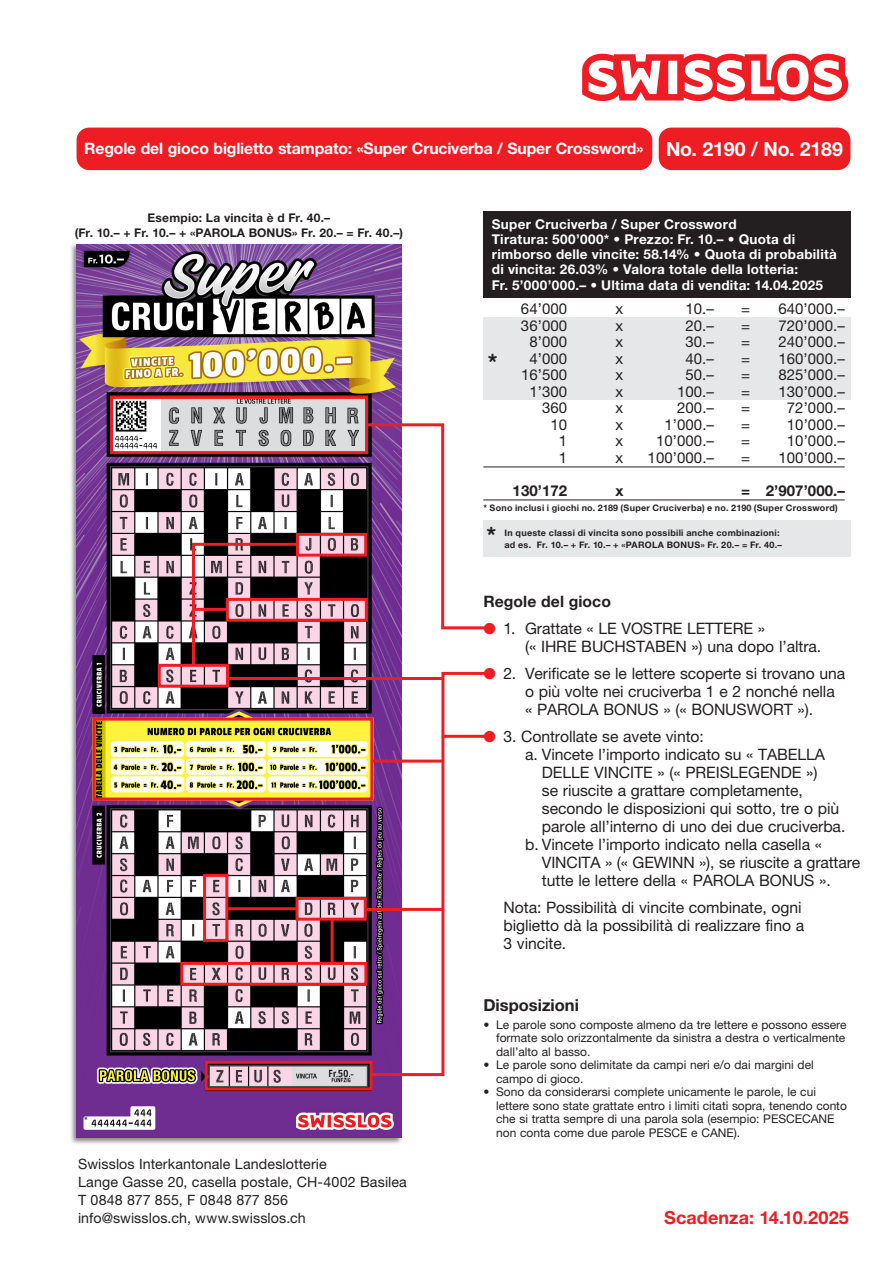
<style>
.page{position:relative;width:893px;height:1263px;background:#fff}
.page>*{position:absolute;margin:0;border:0;box-sizing:border-box;transform-origin:0 0}
.t1{font:700 24px "Helvetica Neue LT Std";color:#231f20}
.t2{font:700 18px "Helvetica Neue LT Std";letter-spacing:.005em;color:#ee1d23}
.t3{font:700 16.5px "Helvetica Neue LT Std";color:#231f20}
.t4{font:15.75px/18px "Helvetica Neue LT Std";letter-spacing:-.005em;color:#231f20}
.t5{font:700 15.75px "Helvetica Neue LT Std";letter-spacing:-.01em;color:#fff}
.t6{font:700 15.75px "Helvetica Neue LT Std";letter-spacing:.005em;color:#231f20}
.t7{font:15px "Helvetica Neue LT Std";letter-spacing:.005em;color:#231f20}
.t8{font:700 15px "Helvetica Neue LT Std";letter-spacing:.005em;color:#231f20}
.t9{font:14.25px/18px "Helvetica Neue LT Std";letter-spacing:.005em;color:#231f20}
.t10{font:700 13.5px/15px "Helvetica Neue LT Std";letter-spacing:.02em;color:#fff}
.t11{font:12px/13.5px "Helvetica Neue LT Std";color:#231f20}
.t12{font:700 12px/15px "Helvetica Neue LT Std";letter-spacing:.01em;color:#231f20;text-align:center}
.t13{font:700 9px/12px "Helvetica Neue LT Std";letter-spacing:.03em;color:#231f20}
.t14{font:700 9px "Helvetica Neue LT Std";letter-spacing:.03em;color:#242021}
.s1{font-size:19.5px}
.s2{color:#ee1d23}
.s3{color:#ee1d25}
</style>
<div class="page">
<div style="left:69px;top:242px;width:334px;height:903px;background:#231f20;opacity:.55"></div>
<img style="left:76px;top:244px;width:325px;height:893px">
<div style="left:483px;top:317px;width:367px;height:82px;background:#e6e7e9"></div>
<hr style="left:483px;top:467px;width:362px;height:1px;background:#231f20">
<hr style="left:483px;top:500px;width:362px;height:1px;background:#231f20">
<div style="left:483px;top:211px;width:367px;height:87px;background:#231f20"></div>
<div style="left:483px;top:520px;width:367px;height:36px;background:#e6e7e9"></div>
<div style="left:110px;top:396px;width:258px;height:58px;border:3px solid #ee1d23"></div>
<div style="left:296px;top:897px;width:71px;height:24px;border:3px solid #ee1d23"></div>
<div style="left:205px;top:1061px;width:167px;height:29px;border:3px solid #ee1d23"></div>
<svg style="left:368px;top:670px;width:125px;height:407px"></svg>
<svg style="left:364px;top:422px;width:129px;height:209px"></svg>
<hr style="left:443px;top:735px;width:48px;height:3px;background:#ee1d23">
<svg style="left:582px;top:54px;width:266px;height:47px"></svg>
<div style="left:93px;top:718px;width:280px;height:82px;border:3px solid #ee1d23"></div>
<div style="left:296px;top:533px;width:71px;height:24px;border:3px solid #ee1d23"></div>
<hr style="left:367px;top:908px;width:76px;height:3px;background:#ee1d23">
<hr style="left:372px;top:760px;width:71px;height:3px;background:#ee1d23">
<div style="left:226px;top:598px;width:142px;height:24px;border:3px solid #ee1d23"></div>
<div style="left:158px;top:664px;width:71px;height:24px;border:3px solid #ee1d23"></div>
<hr style="left:227px;top:677px;width:216px;height:3px;background:#ee1d23">
<svg style="left:190px;top:541px;width:110px;height:127px;background:#846269"></svg>
<hr style="left:193px;top:608px;width:35px;height:3px;background:#ee1d23">
<div style="left:180px;top:962px;width:187px;height:24px;border:3px solid #ee1d23"></div>
<div style="left:203px;top:874px;width:25px;height:68px;border:3px solid #ee1d23"></div>
<hr style="left:227px;top:907px;width:70px;height:3px;background:#ee1d23">
<hr style="left:331px;top:919px;width:3px;height:44px;background:#ee1d23">
<div style="left:77px;top:128px;width:575px;height:42px;background:#ee1d23;border-radius:13px"></div>
<div style="left:659px;top:128px;width:191px;height:42px;background:#ee1d23;border-radius:13px"></div>
<p class="t5" style="left:84px;top:139px;width:760px">Regole del gioco biglietto stampato: «Super Cruciverba / Super Crossword» <span class="s1">No. 2190 / No. 2189</span></p>
<p class="t12" style="left:75px;top:210px;width:330px">Esempio: La vincita è d Fr. 40.–<br>(Fr. 10.– + Fr. 10.– + «PAROLA BONUS» Fr. 20.– = Fr. 40.–)</p>
<p class="t9" style="left:78px;top:1154px;width:330px">Swisslos Interkantonale Landeslotterie<br>Lange Gasse 20, casella postale, CH-4002 Basilea T 0848 877 855, F 0848 877 856<br>info@swisslos.ch, www.swisslos.ch</p>
<p class="t10" style="left:492px;top:216px;width:346px">Super Cruciverba / Super Crossword<br>Tiratura: 500’000* • Prezzo: Fr. 10.– • Quota di rimborso delle vincite: 58.14% • Quota di probabilità di vincita: 26.03% • Valora totale della lotteria:</p>
<p class="t10" style="left:492px;top:277px;width:332px">Fr. 5’000’000.– • Ultima data di vendita: 14.04.2025</p>
<p class="t7" style="left:521px;top:300px;width:48px">64’000</p>
<p class="t7" style="left:615px;top:300px;width:9px">x</p>
<p class="t7" style="left:685px;top:300px;width:30px">10.–</p>
<p class="t7" style="left:741px;top:300px;width:10px">=</p>
<p class="t7" style="left:778px;top:300px;width:68px">640’000.–</p>
<p class="t7" style="left:521px;top:316px;width:48px">36’000</p>
<p class="t7" style="left:615px;top:316px;width:9px">x</p>
<p class="t7" style="left:685px;top:316px;width:30px">20.–</p>
<p class="t7" style="left:741px;top:316px;width:10px">=</p>
<p class="t7" style="left:778px;top:316px;width:68px">720’000.–</p>
<p class="t7" style="left:529px;top:333px;width:39px">8’000</p>
<p class="t7" style="left:616px;top:333px;width:9px">x</p>
<p class="t7" style="left:685px;top:333px;width:30px">30.–</p>
<p class="t7" style="left:741px;top:333px;width:10px">=</p>
<p class="t7" style="left:778px;top:333px;width:68px">240’000.–</p>
<p class="t7" style="left:529px;top:349px;width:39px">4’000</p>
<p class="t7" style="left:616px;top:349px;width:9px">x</p>
<p class="t7" style="left:685px;top:349px;width:30px">40.–</p>
<p class="t7" style="left:741px;top:349px;width:10px">=</p>
<p class="t7" style="left:778px;top:349px;width:68px">160’000.–</p>
<p class="t7" style="left:521px;top:366px;width:48px">16’500</p>
<p class="t7" style="left:616px;top:366px;width:9px">x</p>
<p class="t7" style="left:685px;top:366px;width:30px">50.–</p>
<p class="t7" style="left:741px;top:366px;width:10px">=</p>
<p class="t7" style="left:778px;top:366px;width:68px">825’000.–</p>
<p class="t7" style="left:529px;top:382px;width:39px">1’300</p>
<p class="t7" style="left:616px;top:382px;width:9px">x</p>
<p class="t7" style="left:677px;top:382px;width:38px">100.–</p>
<p class="t7" style="left:741px;top:382px;width:10px">=</p>
<p class="t7" style="left:778px;top:382px;width:68px">130’000.–</p>
<p class="t7" style="left:542px;top:399px;width:27px">360</p>
<p class="t7" style="left:616px;top:399px;width:9px">x</p>
<p class="t7" style="left:677px;top:399px;width:38px">200.–</p>
<p class="t7" style="left:741px;top:399px;width:10px">=</p>
<p class="t7" style="left:787px;top:399px;width:60px">72’000.–</p>
<p class="t7" style="left:550px;top:415px;width:18px">10</p>
<p class="t7" style="left:616px;top:415px;width:9px">x</p>
<p class="t7" style="left:664px;top:415px;width:51px">1’000.–</p>
<p class="t7" style="left:741px;top:415px;width:10px">=</p>
<p class="t7" style="left:787px;top:415px;width:60px">10’000.–</p>
<p class="t7" style="left:559px;top:432px;width:10px">1</p>
<p class="t7" style="left:616px;top:432px;width:9px">x</p>
<p class="t7" style="left:656px;top:432px;width:60px">10’000.–</p>
<p class="t7" style="left:741px;top:432px;width:10px">=</p>
<p class="t7" style="left:787px;top:432px;width:60px">10’000.–</p>
<p class="t7" style="left:559px;top:448px;width:10px">1</p>
<p class="t7" style="left:616px;top:448px;width:9px">x</p>
<p class="t7" style="left:648px;top:448px;width:68px">100’000.–</p>
<p class="t7" style="left:741px;top:448px;width:10px">=</p>
<p class="t7" style="left:778px;top:448px;width:68px">100’000.–</p>
<p class="t8" style="left:513px;top:481px;width:56px">130’172</p>
<p class="t8" style="left:615px;top:481px;width:10px">x</p>
<p class="t8" style="left:741px;top:481px;width:105px">= 2’907’000.–</p>
<h1 class="t1" style="left:488px;top:348px;width:11px">*</h1>
<p class="t14" style="left:483px;top:503px;width:356px">* Sono inclusi i giochi no. 2189 (Super Cruciverba) e no. 2190 (Super Crossword)</p>
<h1 class="t1" style="left:486px;top:520px;width:11px">*</h1>
<p class="t13" style="left:504px;top:526px;width:279px">In queste classi di vincita sono possibili anche combinazioni: ad es. Fr. 10.– + Fr. 10.– + «PAROLA BONUS» Fr. 20.– = Fr. 40.–</p>
<p class="t6" style="left:483px;top:592px;width:129px">Regole del gioco</p>
<p class="t4" style="left:525px;top:619px;width:298px;text-indent:-42px"><span class="s2">●</span> 1. Grattate « LE VOSTRE LETTERE »<br>(« IHRE BUCHSTABEN ») una dopo l’altra.</p>
<p class="t4" style="left:525px;top:664px;width:322px;text-indent:-42px"><span class="s2">●</span> 2. Verificate se le lettere scoperte si trovano una o più volte nei cruciverba 1 e 2 nonché nella « PAROLA BONUS » (« BONUSWORT »).</p>
<p class="t4" style="left:483px;top:727px;width:222px"><span class="s2">●</span> 3. Controllate se avete vinto:</p>
<p class="t4" style="left:525px;top:745px;width:301px">a. Vincete l’importo indicato su « TABELLA</p>
<p class="t4" style="left:542px;top:763px;width:277px">DELLE VINCITE » (« PREISLEGENDE »)</p>
<p class="t4" style="left:542px;top:781px;width:262px">se riuscite a grattare completamente,</p>
<p class="t4" style="left:542px;top:799px;width:299px">secondo le disposizioni qui sotto, tre o più</p>
<p class="t4" style="left:542px;top:817px;width:305px">parole all’interno di uno dei due cruciverba.</p>
<p class="t4" style="left:525px;top:835px;width:299px">b. Vincete l’importo indicato nella casella «</p>
<p class="t4" style="left:542px;top:853px;width:320px">VINCITA » (« GEWINN »), se riuscite a grattare</p>
<p class="t4" style="left:542px;top:871px;width:290px">tutte le lettere della « PAROLA BONUS ».</p>
<p class="t4" style="left:503px;top:898px;width:302px">Nota: Possibilità di vincite combinate, ogni biglietto dà la possibilità di realizzare fino a<br>3 vincite.</p>
<p class="t3" style="left:483px;top:995px;width:97px">Disposizioni</p>
<p class="t11" style="left:496px;top:1017px;width:352px;text-align:justify;text-indent:-13px">• Le parole sono composte almeno da tre lettere e possono essere formate solo orizzontalmente da sinistra a destra o verticalmente dall’alto al basso.</p>
<p class="t11" style="left:496px;top:1058px;width:319px;text-indent:-13px">• Le parole sono delimitate da campi neri e/o dai margini del campo di gioco.</p>
<p class="t11" style="left:496px;top:1085px;width:352px;text-indent:-13px">• Sono da considerarsi complete unicamente le parole, le cui lettere sono state grattate entro i limiti citati sopra, tenendo conto che si tratta sempre di una parola sola (esempio: PESCECANE non conta come due parole PESCE e CANE).</p>
<p class="t2" style="left:664px;top:1206px;width:186px">Scadenza: <span class="s3">14.</span>10.202<span class="s3">5</span></p>
</div>
